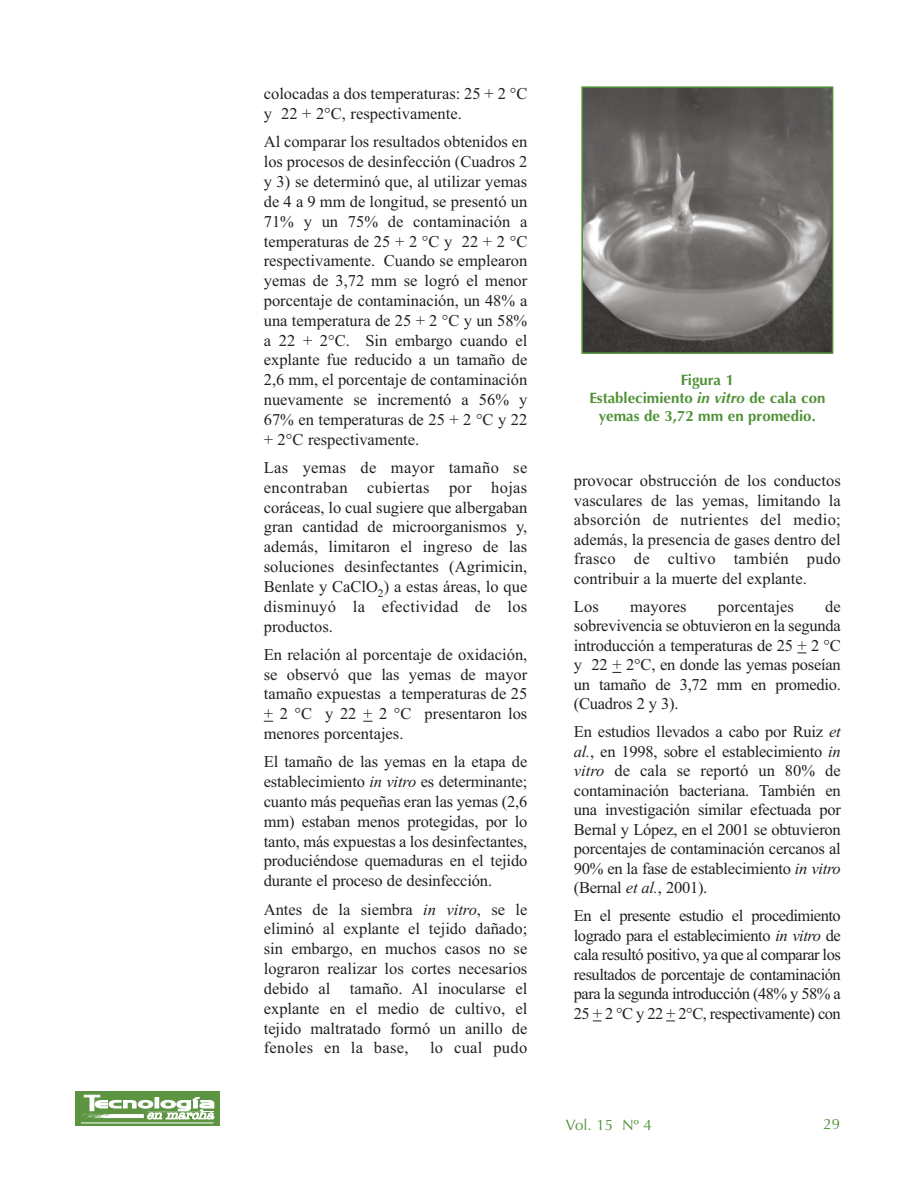
<style>
.page{position:relative;width:918px;height:1188px;background:#fff}
.page>*{position:absolute;margin:0;border:0;box-sizing:border-box;transform-origin:0 0}
.t1{font:16.5px/19.8px "Times New Roman";color:#231f20;text-align:justify}
.t2{font:16.5px "Times New Roman";letter-spacing:.02em;color:#231f20}
.t3{font:700 15px/18px "Optima";color:#4f9236;text-align:center}
.t4{font:15px "Optima";color:#4f9236}
.s1{font-style:italic}
</style>
<div class="page">
<div style="left:76px;top:1091px;width:144px;height:34px;background:#5d9441"></div>
<svg style="left:81px;top:1095px;width:133px;height:25px"></svg>
<hr style="left:81px;top:1123px;width:133px;height:1px;background:#fff">
<img style="left:584px;top:89px;width:246px;height:262px">
<div style="left:581px;top:86px;width:252px;height:268px;border:2px solid #4f9236"></div>
<p class="t1" style="left:264px;top:84px;width:265px">colocadas a dos temperaturas: 25 + 2 °C y 22 + 2°C, respectivamente.</p>
<p class="t1" style="left:264px;top:132px;width:265px">Al comparar los resultados obtenidos en los procesos de desinfección (Cuadros 2 y 3) se determinó que, al utilizar yemas de 4 a 9 mm de longitud, se presentó un 71% y un 75% de contaminación a temperaturas de 25 + 2 °C y 22 + 2 °C respectivamente. Cuando se emplearon yemas de 3,72 mm se logró el menor porcentaje de contaminación, un 48% a una temperatura de 25 + 2 °C y un 58% a 22 + 2°C. Sin embargo cuando el explante fue reducido a un tamaño de 2,6 mm, el porcentaje de contaminación nuevamente se incrementó a 56% y 67% en temperaturas de 25 + 2 °C y 22 + 2°C respectivamente.</p>
<p class="t1" style="left:264px;top:457px;width:265px">Las yemas de mayor tamaño se encontraban cubiertas por hojas coráceas, lo cual sugiere que albergaban gran cantidad de microorganismos y, además, limitaron el ingreso de las soluciones desinfectantes (Agrimicin, Benlate y CaClO<sub>2</sub>) a estas áreas, lo que disminuyó la efectividad de los productos.</p>
<p class="t1" style="left:264px;top:644px;width:265px">En relación al porcentaje de oxidación, se observó que las yemas de mayor tamaño expuestas a temperaturas de 25 + 2 °C y 22 + 2 °C presentaron los menores porcentajes.</p>
<p class="t1" style="left:264px;top:752px;width:265px">El tamaño de las yemas en la etapa de establecimiento <span class="s1">in vitro</span> es determinante; cuanto más pequeñas eran las yemas (2,6 mm) estaban menos protegidas, por lo tanto, más expuestas a los desinfectantes, produciéndose quemaduras en el tejido durante el proceso de desinfección.</p>
<p class="t1" style="left:264px;top:899px;width:265px">Antes de la siembra <span class="s1">in vitro</span>, se le eliminó al explante el tejido dañado; sin embargo, en muchos casos no se lograron realizar los cortes necesarios debido al tamaño. Al inocularse el explante en el medio de cultivo, el tejido maltratado formó un anillo de fenoles en la base,</p>
<p class="t2" style="left:430px;top:1038px;width:99px">lo cual pudo</p>
<p class="t3" style="left:589px;top:371px;width:238px">Figura 1<br>Establecimiento <span class="s1">in vitro</span> de cala con yemas de 3,72 mm en promedio.</p>
<p class="t1" style="left:574px;top:471px;width:269px">provocar obstrucción de los conductos vasculares de las yemas, limitando la absorción de nutrientes del medio; además, la presencia de gases dentro del frasco de cultivo también pudo contribuir a la muerte del explante.</p>
<p class="t1" style="left:574px;top:596px;width:26px">Los</p>
<p class="t1" style="left:630px;top:596px;width:58px">mayores</p>
<p class="t1" style="left:718px;top:596px;width:77px">porcentajes</p>
<p class="t1" style="left:574px;top:597px;width:269px;text-indent:251px">de sobrevivencia se obtuvieron en la segunda introducción a temperaturas de 25 + 2 °C y 22 + 2°C, en donde las yemas poseían un tamaño de 3,72 mm en promedio. (Cuadros 2 y 3).</p>
<p class="t1" style="left:574px;top:722px;width:269px">En estudios llevados a cabo por Ruiz <span class="s1">et al.</span>, en 1998, sobre el establecimiento <span class="s1">in vitro</span> de cala se reportó un 80% de contaminación bacteriana. También en una investigación similar efectuada por Bernal y López, en el 2001 se obtuvieron porcentajes de contaminación cercanos al 90% en la fase de establecimiento <span class="s1">in vitro </span>(Bernal <span class="s1">et al.</span>, 2001).</p>
<p class="t1" style="left:574px;top:906px;width:269px">En el presente estudio el procedimiento logrado para el establecimiento <span class="s1">in vitro</span> de cala resultó positivo, ya que al comparar los resultados de porcentaje de contaminación para la segunda introducción (48% y 58% a 25 + 2 °C y 22 + 2°C, respectivamente) con</p>
<p class="t4" style="left:566px;top:1116px;width:87px">Vol. 15 Nº 4</p>
<p class="t4" style="left:824px;top:1116px;width:18px">29</p>
</div>
